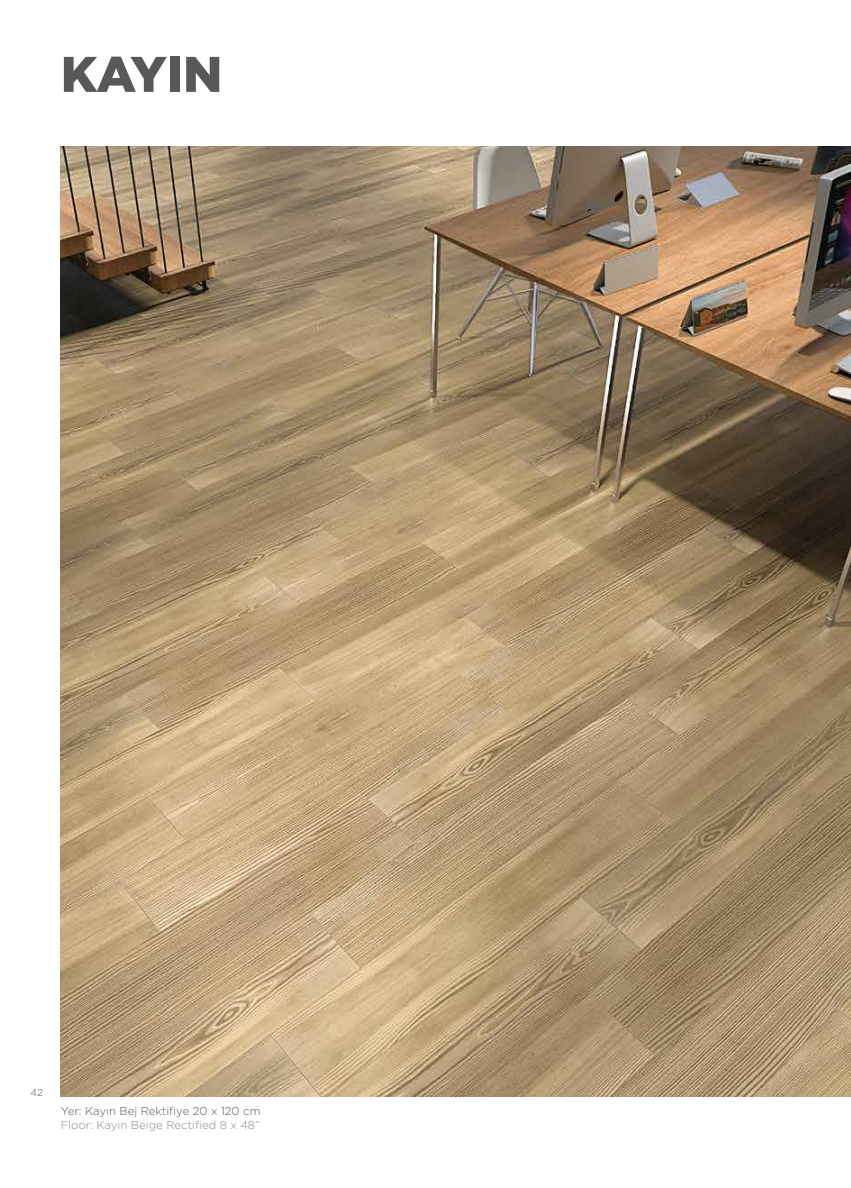
<style>
.page{position:relative;width:851px;height:1188px;background:#fff}
.page>*{position:absolute;margin:0;border:0;box-sizing:border-box;transform-origin:0 0}
.t1{font:900 50px "Gotham";letter-spacing:-.01em;color:#56585a}
.t2{font:300 11.38px "Gotham";color:rgb(86 88 90/.7)}
.t3{font:300 11.38px "Gotham";color:#56585a}
.t4{font:300 10px "Gotham";color:#56585a}
</style>
<div class="page">
<img style="left:61px;top:146px;width:789px;height:950px">
<h1 class="t1" style="left:61px;top:40px;width:163px">KAYIN</h1>
<p class="t4" style="left:30px;top:1086px;width:14px">42</p>
<p class="t3" style="left:61px;top:1103px;width:201px">Yer: Kayın Bej Rektifiye 20 x 120 cm</p>
<p class="t2" style="left:61px;top:1117px;width:200px">Floor: Kayın Beige Rectified 8 x 48”</p>
</div>
